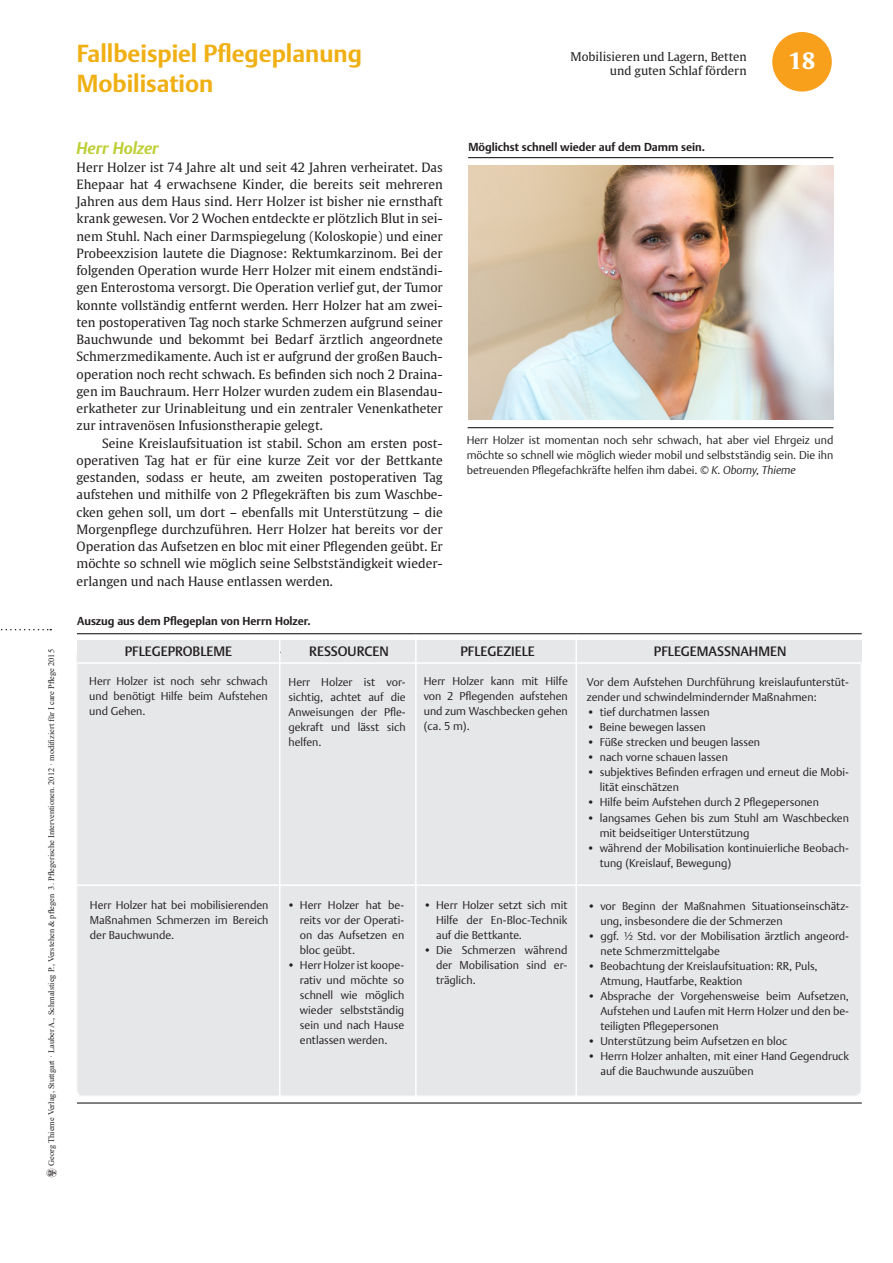
<style>
.page{position:relative;width:893px;height:1263px;background:#fff}
.page>*{position:absolute;margin:0;border:0;box-sizing:border-box;transform-origin:0 0}
.Ü1{font:700 24px "Thieme Argo 2011";color:#f0af13}
.t1{font:700 22.5px "Thieme Gulliver 2011";color:#fff}
.Ü2{font:italic 700 16.5px "Thieme Argo 2011";color:#becf35}
.ÜberschriftKästen{font:500 13.5px "Thieme Argo 2011";color:#231f20}
.Fließtext{font:12.75px/17.2px "Thieme Gulliver 2011";color:#231f20;text-align:justify}
.Fließtext_mit_Einzug{font:12.75px/17.2px "Thieme Gulliver 2011";color:#231f20;text-align:justify}
.Kapitel{font:12px "Thieme Gulliver 2011";color:#231f20}
.Bildunterschrift{font:300 11.25px/15px "Thieme Argo 2011";color:#231f20;text-align:justify}
.Fließtext_Infobox_Bu{font:300 11.25px/15px "Thieme Argo 2011";color:#231f20;text-align:justify}
.Bildüberschrift{font:700 11.25px "Thieme Argo 2011";color:#231f20}
.t2{font:8.4px "Times New Roman";color:#231f20}
.s1{font-style:italic}
</style>
<div class="page">
<img style="left:46px;top:1168px;width:11px;height:10px">
<svg style="left:1px;top:629px;width:50px;height:1px"></svg>
<div style="left:772px;top:32px;width:60px;height:60px;background:#f89f1c;border-radius:50%"></div>
<hr style="left:468px;top:157px;width:365px;height:1px;background:#231f20">
<hr style="left:468px;top:427px;width:365px;height:1px;background:#231f20">
<hr style="left:77px;top:633px;width:785px;height:1px;background:#231f20">
<div style="left:77px;top:649px;width:784px;height:446px;background:#e6e7e9;border-radius:6px"></div>
<svg style="left:77px;top:641px;width:785px;height:21px"></svg>
<hr style="left:279px;top:639px;width:1px;height:459px;background:#fff">
<hr style="left:415px;top:635px;width:2px;height:624px;background:#fff">
<hr style="left:575px;top:635px;width:2px;height:463px;background:#fff">
<hr style="left:77px;top:662px;width:785px;height:2px;background:#fff">
<hr style="left:77px;top:1102px;width:785px;height:1px;background:#231f20">
<hr style="left:69px;top:884px;width:793px;height:2px;background:#fff">
<img style="left:468px;top:166px;width:365px;height:253px">
<p class="Ü1" style="left:77px;top:37px;width:287px">Fallbeispiel Pflegeplanung</p>
<p class="Ü1" style="left:77px;top:67px;width:138px">Mobilisation</p>
<p class="Kapitel" style="left:571px;top:48px;width:178px">Mobilisieren und Lagern, Betten</p>
<p class="Kapitel" style="left:610px;top:62px;width:138px">und guten Schlaf fördern</p>
<p class="t1" style="left:789px;top:43px;width:28px">18</p>
<p class="t2" style="left:46px;top:1166px;width:518px;rotate:-90deg">Georg Thieme Verlag, Stuttgart · Lauber A., Schmalstieg P., Verstehen &amp; pflegen 3. Pflegerische Interventionen. 2012 · modifiziert für I care Pflege 2015</p>
<p class="Ü2" style="left:77px;top:138px;width:84px">Herr Holzer</p>
<p class="Fließtext" style="left:77px;top:158px;width:368px">Herr Holzer ist 74 Jahre alt und seit 42 Jahren verheiratet. Das Ehepaar hat 4 erwachsene Kinder, die bereits seit mehreren Jahren aus dem Haus sind. Herr Holzer ist bisher nie ernsthaft krank gewesen. Vor 2 Wochen entdeckte er plötzlich Blut in sei&shy;nem Stuhl. Nach einer Darmspiegelung (Koloskopie) und einer Probeexzision lautete die Diagnose: Rektumkarzinom. Bei der folgenden Operation wurde Herr Holzer mit einem endständi&shy;gen Enterostoma versorgt. Die Operation verlief gut, der Tumor konnte vollständig entfernt werden. Herr Holzer hat am zwei&shy;ten postoperativen Tag noch starke Schmerzen aufgrund seiner Bauchwunde und bekommt bei Bedarf ärztlich angeordnete Schmerzmedikamente. Auch ist er aufgrund der großen Bauch&shy;operation noch recht schwach. Es befinden sich noch 2 Draina&shy;gen im Bauchraum. Herr Holzer wurden zudem ein Blasendau&shy;erkatheter zur Urinableitung und ein zentraler Venenkatheter zur intravenösen Infusionstherapie gelegt.</p>
<p class="Fließtext_mit_Einzug" style="left:77px;top:434px;width:368px;text-indent:26px">Seine Kreislaufsituation ist stabil. Schon am ersten post&shy;operativen Tag hat er für eine kurze Zeit vor der Bettkante gestanden, sodass er heute, am zweiten postoperativen Tag aufstehen und mithilfe von 2 Pflegekräften bis zum Waschbe&shy;cken gehen soll, um dort – ebenfalls mit Unterstützung – die Morgenpflege durchzuführen. Herr Holzer hat bereits vor der Operation das Aufsetzen en bloc mit einer Pflegenden geübt. Er möchte so schnell wie möglich seine Selbstständigkeit wieder&shy;erlangen und nach Hause entlassen werden.</p>
<p class="Bildüberschrift" style="left:468px;top:140px;width:238px">Möglichst schnell wieder auf dem Damm sein.</p>
<p class="Bildunterschrift" style="left:467px;top:432px;width:368px">Herr Holzer ist momentan noch sehr schwach, hat aber viel Ehrgeiz und möchte so schnell wie möglich wieder mobil und selbstständig sein. Die ihn betreuenden Pflegefachkräfte helfen ihm dabei. <span class="s1">© K. Oborny, Thieme</span></p>
<p class="Bildüberschrift" style="left:77px;top:614px;width:235px">Auszug aus dem Pflegeplan von Herrn Holzer.</p>
<p class="ÜberschriftKästen" style="left:97px;top:642px;width:294px">ABSATZFORMAT ÜBERSCHRIFT-KÄS-RESSOURCEN</p>
<p class="Fließtext_Infobox_Bu" style="left:89px;top:674px;width:180px">Herr Holzer ist noch sehr schwach und benötigt Hilfe beim Aufstehen und Gehen.</p>
<p class="ÜberschriftKästen" style="left:125px;top:642px;width:109px">PFLEGEPROBLEME</p>
<p class="ÜberschriftKästen" style="left:460px;top:642px;width:76px">PFLEGEZIELE</p>
<p class="Fließtext_Infobox_Bu" style="left:289px;top:674px;width:119px">Herr Holzer ist vor&shy;sichtig, achtet auf die Anweisungen der Pfle&shy;gekraft und lässt sich helfen.</p>
<p class="Fließtext_Infobox_Bu" style="left:424px;top:674px;width:146px">Herr Holzer kann mit Hilfe von 2 Pflegenden aufstehen und zum Waschbecken gehen (ca. 5 m).</p>
<p class="ÜberschriftKästen" style="left:654px;top:642px;width:134px">PFLEGEMASSNAHMEN</p>
<p class="Fließtext_Infobox_Bu" style="left:587px;top:675px;width:264px">Vor dem Aufstehen Durchführung kreislaufunterstüt&shy;zender und schwindelmindernder Maßnahmen:</p>
<p class="Bildunterschrift" style="left:587px;top:705px;width:124px">• tief durchatmen lassen</p>
<p class="Bildunterschrift" style="left:587px;top:720px;width:120px">• Beine bewegen lassen</p>
<p class="Bildunterschrift" style="left:587px;top:735px;width:175px">• Füße strecken und beugen lassen</p>
<p class="Bildunterschrift" style="left:587px;top:750px;width:142px">• nach vorne schauen lassen</p>
<p class="Bildunterschrift" style="left:600px;top:765px;width:251px;text-indent:-13px">• subjektives Befinden erfragen und erneut die Mobi&shy;lität einschätzen</p>
<p class="Bildunterschrift" style="left:587px;top:795px;width:234px">• Hilfe beim Aufstehen durch 2 Pflegepersonen</p>
<p class="Bildunterschrift" style="left:600px;top:810px;width:251px;text-indent:-13px">• langsames Gehen bis zum Stuhl am Waschbecken mit beidseitiger Unterstützung</p>
<p class="Bildunterschrift" style="left:600px;top:840px;width:251px;text-indent:-13px">• während der Mobilisation kontinuierliche Beobach&shy;tung (Kreislauf, Bewegung)</p>
<p class="Fließtext_Infobox_Bu" style="left:90px;top:897px;width:180px">Herr Holzer hat bei mobilisierenden Maßnahmen Schmerzen im Bereich der Bauchwunde.</p>
<p class="Bildunterschrift" style="left:600px;top:898px;width:250px;text-indent:-13px">• vor Beginn der Maßnahmen Situationseinschätz&shy;ung, insbesondere die der Schmerzen</p>
<p class="Bildunterschrift" style="left:436px;top:897px;width:133px;text-indent:-13px">• Herr Holzer setzt sich mit Hilfe der En-Bloc-Technik auf die Bettkante.</p>
<p class="Bildunterschrift" style="left:436px;top:942px;width:133px;text-indent:-13px">• Die Schmerzen während der Mobilisation sind er&shy;träglich.</p>
<p class="Bildunterschrift" style="left:300px;top:897px;width:106px;text-indent:-13px">• Herr Holzer hat be&shy;reits vor der Operati&shy;on das Aufsetzen en bloc geübt.</p>
<p class="Bildunterschrift" style="left:300px;top:957px;width:106px;text-indent:-13px">• Herr Holzer ist koope&shy;rativ und möchte so schnell wie möglich wieder selbstständig sein und nach Hause entlassen werden.</p>
<p class="Bildunterschrift" style="left:600px;top:928px;width:250px;text-indent:-13px">• ggf. ½ Std. vor der Mobilisation ärztlich angeord&shy;nete Schmerzmittelgabe</p>
<p class="Bildunterschrift" style="left:588px;top:958px;width:232px">• Beobachtung der Kreislaufsituation: RR, Puls,</p>
<p class="Fließtext_Infobox_Bu" style="left:600px;top:973px;width:144px">Atmung, Hautfarbe, Reaktion</p>
<p class="Bildunterschrift" style="left:600px;top:988px;width:250px;text-indent:-13px">• Absprache der Vorgehensweise beim Aufsetzen, Aufstehen und Laufen mit Herrn Holzer und den be&shy;teiligten Pflegepersonen</p>
<p class="Bildunterschrift" style="left:588px;top:1033px;width:201px">• Unterstützung beim Aufsetzen en bloc</p>
<p class="Bildunterschrift" style="left:600px;top:1048px;width:250px;text-indent:-13px">• Herrn Holzer anhalten, mit einer Hand Gegendruck auf die Bauchwunde auszuüben</p>
</div>
